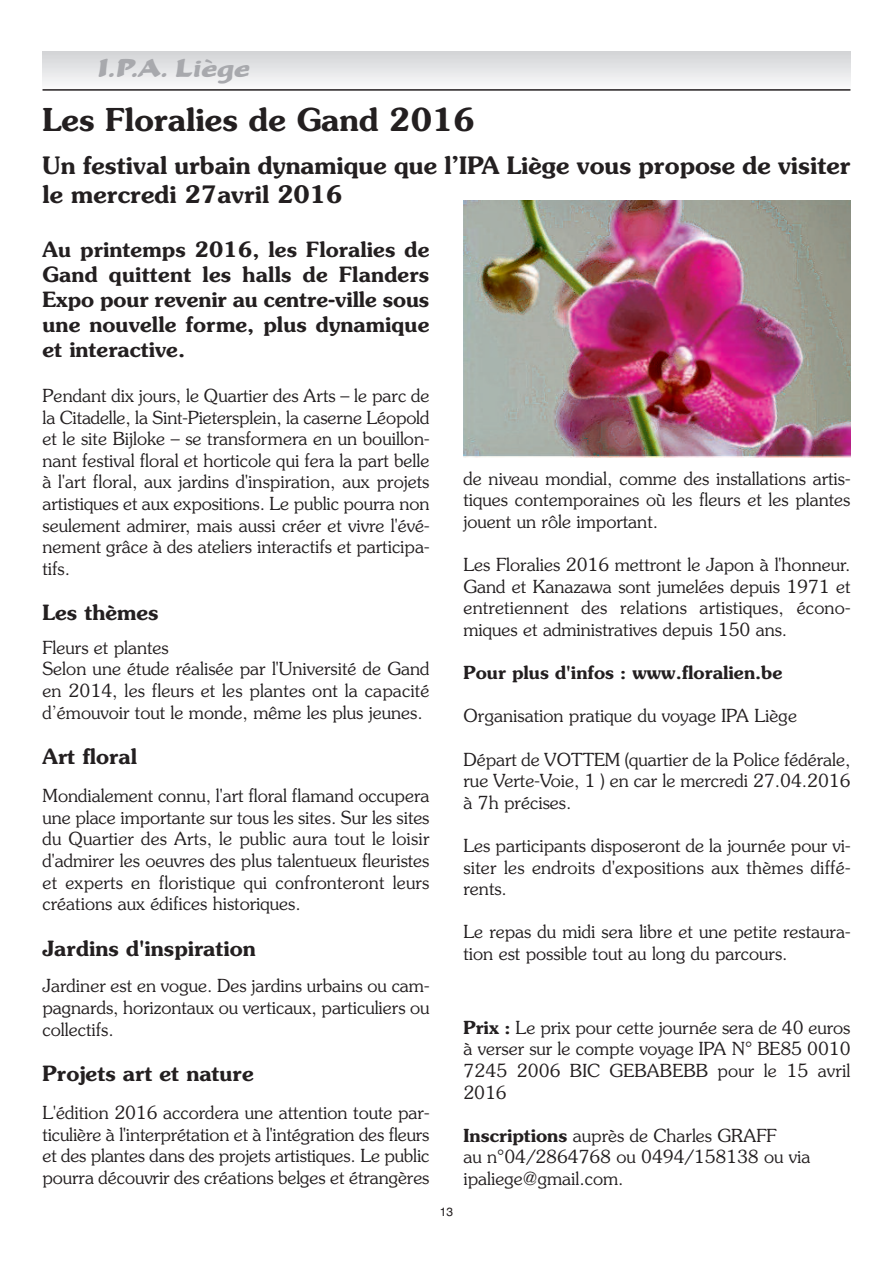
<style>
.page{position:relative;width:893px;height:1263px;background:#fff}
.page>*{position:absolute;margin:0;border:0;box-sizing:border-box;transform-origin:0 0}
.t1{font:600 31.5px "Souvenir";color:#231f20}
.t2{font:27px "Becka Script LT";color:#a8a9ad}
.t3{font:600 24px/28.8px "Souvenir";color:#231f20}
.t4{font:600 21px/25.2px "Souvenir";color:#231f20;text-align:justify}
.t5{font:300 18px/21.6px "Souvenir";color:#231f20;text-align:justify}
.t6{font:600 18px "Souvenir";color:#231f20}
.t7{font:12px "Helvetica";color:#231f20}
.s1{font-weight:600}
</style>
<div class="page">
<div style="left:43px;top:51px;width:807px;height:38px;background:linear-gradient(to bottom,#d2d3d5,#f9fafa)"></div>
<hr style="left:43px;top:89px;width:807px;height:2px;background:#231f20">
<img style="left:463px;top:201px;width:387px;height:257px">
<h2 class="t2" style="left:98px;top:52px;width:153px">I.P.A. Liège</h2>
<h1 class="t1" style="left:43px;top:108px;width:434px">Les Floralies de Gand 2016</h1>
<h3 class="t3" style="left:43px;top:153px;width:809px">Un festival urbain dynamique que l’IPA Liège vous propose de visiter le mercredi 27avril 2016</h3>
<p class="t4" style="left:43px;top:238px;width:388px">Au printemps 2016, les Floralies de Gand quittent les halls de Flanders Expo pour revenir au centre-ville sous une nouvelle forme, plus dynamique et interactive.</p>
<p class="t5" style="left:43px;top:386px;width:388px">Pendant dix jours, le Quartier des Arts – le parc de la Citadelle, la Sint-Pietersplein, la caserne Léopold et le site Bijloke – se transformera en un bouillon&shy;nant festival floral et horticole qui fera la part belle à l'art floral, aux jardins d'inspiration, aux projets artistiques et aux expositions. Le public pourra non seulement admirer, mais aussi créer et vivre l'évé&shy;nement grâce à des ateliers interactifs et participa&shy;tifs.</p>
<p class="t4" style="left:43px;top:602px;width:118px">Les thèmes</p>
<p class="t5" style="left:43px;top:638px;width:388px;text-align:left">Fleurs et plantes<br>Selon une étude réalisée par l'Université de Gand en 2014, les fleurs et les plantes ont la capacité d’émouvoir tout le monde, même les plus jeunes.</p>
<p class="t4" style="left:43px;top:746px;width:96px">Art floral</p>
<p class="t5" style="left:43px;top:786px;width:388px">Mondialement connu, l'art floral flamand occupera une place importante sur tous les sites. Sur les sites du Quartier des Arts, le public aura tout le loisir d'admirer les oeuvres des plus talentueux fleuristes et experts en floristique qui confronteront leurs créations aux édifices historiques.</p>
<p class="t4" style="left:43px;top:937px;width:215px">Jardins d'inspiration</p>
<p class="t5" style="left:43px;top:976px;width:388px">Jardiner est en vogue. Des jardins urbains ou cam&shy;pagnards, horizontaux ou verticaux, particuliers ou collectifs.</p>
<p class="t4" style="left:43px;top:1063px;width:213px">Projets art et nature</p>
<p class="t5" style="left:43px;top:1103px;width:388px">L'édition 2016 accordera une attention toute par&shy;ticulière à l'interprétation et à l'intégration des fleurs et des plantes dans des projets artistiques. Le public pourra découvrir des créations belges et étrangères</p>
<p class="t5" style="left:463px;top:469px;width:388px">de niveau mondial, comme des installations artis&shy;tiques contemporaines où les fleurs et les plantes jouent un rôle important.</p>
<p class="t5" style="left:463px;top:555px;width:388px">Les Floralies 2016 mettront le Japon à l'honneur.<br>Gand et Kanazawa sont jumelées depuis 1971 et entretiennent des relations artistiques, écono&shy;miques et administratives depuis 150 ans.</p>
<p class="t6" style="left:463px;top:666px;width:320px">Pour plus d'infos : www.floralien.be</p>
<p class="t5" style="left:463px;top:706px;width:335px">Organisation pratique du voyage IPA Liège</p>
<p class="t5" style="left:463px;top:749px;width:388px">Départ de VOTTEM (quartier de la Police fédérale, rue Verte-Voie, 1 ) en car le mercredi 27.04.2016 à 7h précises.</p>
<p class="t5" style="left:463px;top:836px;width:388px">Les participants disposeront de la journée pour vi&shy;siter les endroits d'expositions aux thèmes diffé&shy;rents.</p>
<p class="t5" style="left:463px;top:922px;width:388px">Le repas du midi sera libre et une petite restaura&shy;tion est possible tout au long du parcours.</p>
<p class="t5" style="left:463px;top:1018px;width:388px"><span class="s1">Prix :</span> Le prix pour cette journée sera de 40 euros à verser sur le compte voyage IPA N° BE85 0010<br>7245 2006 BIC GEBABEBB pour le 15 avril 2016</p>
<p class="t5" style="left:463px;top:1126px;width:348px;text-align:left"><span class="s1">Inscriptions</span> auprès de Charles GRAFF<br>au n°04/2864768 ou 0494/158138 ou via ipaliege@gmail.com.</p>
<p class="t7" style="left:440px;top:1204px;width:15px">13</p>
</div>
